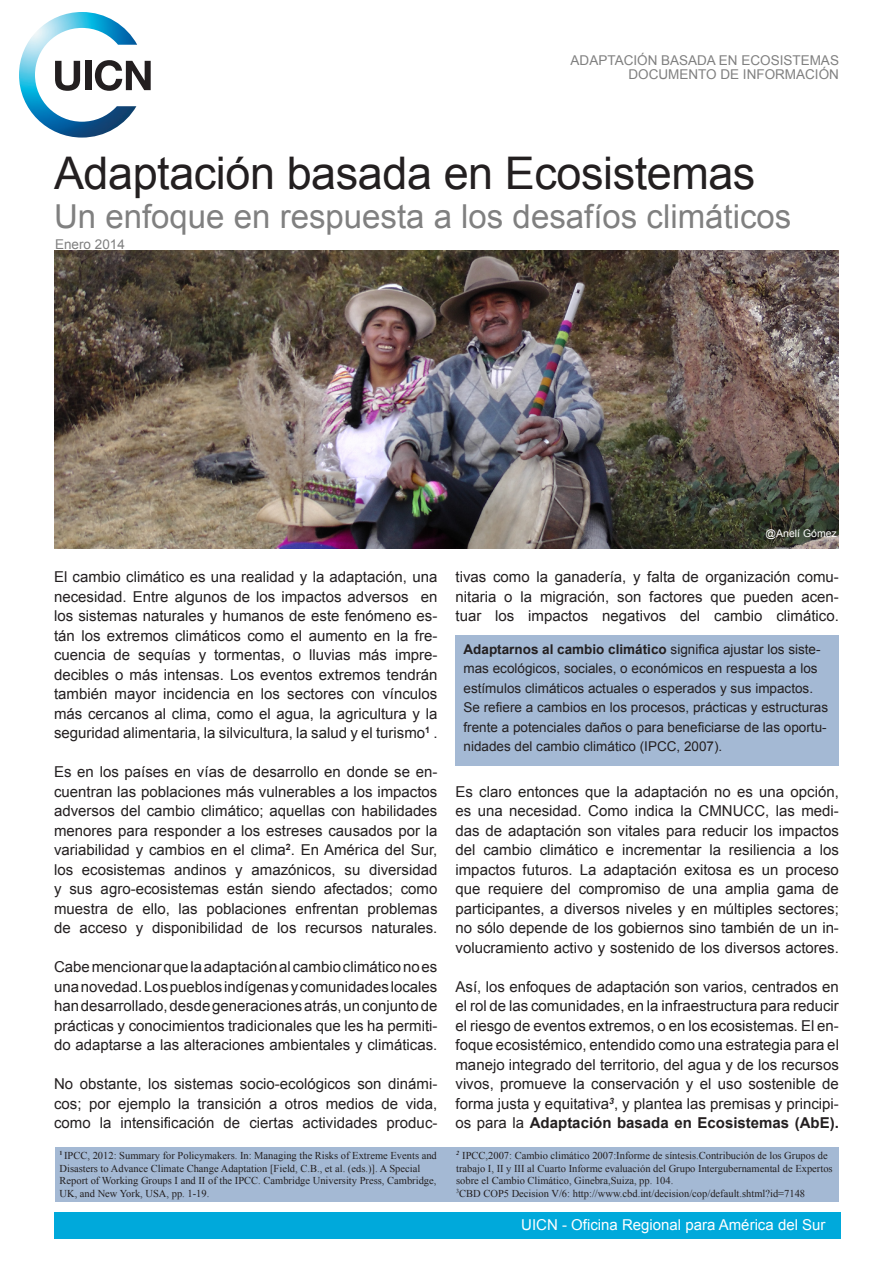
<style>
.page{position:relative;width:893px;height:1263px;background:#fff}
.page>*{position:absolute;margin:0;border:0;box-sizing:border-box;transform-origin:0 0}
.t1{font:45px "Arial";letter-spacing:-.01em;color:#231f20}
.t2{font:33px "Arial";color:#808080}
.t3{font:15px/19.5px "Arial";color:#231f20;text-align:justify}
.t4{font:15px "Arial";color:#fff}
.t5{font:13.5px/19.5px "Arial";color:#231f20}
.t6{font:13.5px "Arial";color:#808080}
.t7{font:10.5px/12.6px "Times New Roman";color:#231f20}
.t8{font:10.5px "Arial";color:#fff}
.s1{font-weight:700}
</style>
<div class="page">
<div style="left:54px;top:1212px;width:787px;height:27px;background:#00a9db"></div>
<img style="left:19px;top:12px;width:118px;height:126px">
<svg style="left:55px;top:61px;width:25px;height:30px"></svg>
<div style="left:85px;top:61px;width:6px;height:29px;background:#231f20"></div>
<svg style="left:95px;top:60px;width:56px;height:31px"></svg>
<img style="left:54px;top:251px;width:785px;height:298px">
<div style="left:55px;top:1147px;width:784px;height:55px;background:#a4b9d4"></div>
<div style="left:455px;top:635px;width:384px;height:131px;background:#a4b9d4"></div>
<p class="t6" style="left:571px;top:52px;width:270px">ADAPTACIÓN BASADA EN ECOSISTEMAS</p>
<p class="t6" style="left:628px;top:65px;width:212px">DOCUMENTO DE INFORMACIÓN</p>
<p class="t1" style="left:54px;top:143px;width:703px">Adaptación basada en Ecosistemas</p>
<p class="t2" style="left:54px;top:195px;width:739px">Un enfoque en respuesta a los desafíos climáticos</p>
<p class="t6" style="left:55px;top:235px;width:71px">Enero 2014</p>
<p class="t3" style="left:54px;top:567px;width:385px">El cambio climático es una realidad y la adaptación, una necesidad. Entre algunos de los impactos adversos en los sistemas naturales y humanos de este fenómeno es&shy;tán los extremos climáticos como el aumento en la fre&shy;cuencia de sequías y tormentas, o lluvias más impre&shy;decibles o más intensas. Los eventos extremos tendrán también mayor incidencia en los sectores con vínculos más cercanos al clima, como el agua, la agricultura y la seguridad alimentaria, la silvicultura, la salud y el turismo<sup>1</sup> .</p>
<p class="t3" style="left:54px;top:762px;width:385px">Es en los países en vías de desarrollo en donde se en&shy;cuentran las poblaciones más vulnerables a los impactos adversos del cambio climático; aquellas con habilidades menores para responder a los estreses causados por la variabilidad y cambios en el clima<sup>2</sup>. En América del Sur, los ecosistemas andinos y amazónicos, su diversidad y sus agro-ecosistemas están siendo afectados; como muestra de ello, las poblaciones enfrentan problemas de acceso y disponibilidad de los recursos naturales.</p>
<p class="t3" style="left:54px;top:957px;width:385px">Cabe mencionar que la adaptación al cambio climático no es una novedad. Los pueblos indígenas y comunidades locales han desarrollado, desde generaciones atrás, un conjunto de prácticas y conocimientos tradicionales que les ha permiti&shy;do adaptarse a las alteraciones ambientales y climáticas.</p>
<p class="t3" style="left:54px;top:1074px;width:385px">No obstante, los sistemas socio-ecológicos son dinámi&shy;cos; por ejemplo la transición a otros medios de vida, como la intensificación de ciertas actividades produc-</p>
<p class="t8" style="left:765px;top:526px;width:73px">@Anelí Gómez</p>
<p class="t3" style="left:455px;top:567px;width:385px">tivas como la ganadería, y falta de organización comu&shy;nitaria o la migración, son factores que pueden acen&shy;tuar los impactos negativos del cambio climático.</p>
<p class="t5" style="left:463px;top:639px;width:366px"><span class="s1">Adaptarnos al cambio climático</span> significa ajustar los siste&shy;mas ecológicos, sociales, o económicos en respuesta a los estímulos climáticos actuales o esperados y sus impactos.<br>Se refiere a cambios en los procesos, prácticas y estructuras frente a potenciales daños o para beneficiarse de las oportu&shy;nidades del cambio climático (IPCC, 2007).</p>
<p class="t3" style="left:455px;top:782px;width:385px">Es claro entonces que la adaptación no es una opción, es una necesidad. Como indica la CMNUCC, las medi&shy;das de adaptación son vitales para reducir los impactos del cambio climático e incrementar la resiliencia a los impactos futuros. La adaptación exitosa es un proceso que requiere del compromiso de una amplia gama de participantes, a diversos niveles y en múltiples sectores; no sólo depende de los gobiernos sino también de un in&shy;volucramiento activo y sostenido de los diversos actores.</p>
<p class="t3" style="left:455px;top:977px;width:385px">Así, los enfoques de adaptación son varios, centrados en el rol de las comunidades, en la infraestructura para reducir el riesgo de eventos extremos, o en los ecosistemas. El en&shy;foque ecosistémico, entendido como una estrategia para el manejo integrado del territorio, del agua y de los recursos vivos, promueve la conservación y el uso sostenible de forma justa y equitativa<sup>3</sup>, y plantea las premisas y principi&shy;os para la <span class="s1">Adaptación basada en Ecosistemas (AbE).</span></p>
<p class="t7" style="left:60px;top:1149px;width:379px"><sup>1</sup> IPCC, 2012: Summary for Policymakers. In: Managing the Risks of Extreme Events and Disasters to Advance Climate Change Adaptation [Field, C.B., et al. (eds.)]. A Special Report of Working Groups I and II of the IPCC. Cambridge University Press, Cambridge, UK, and New York, USA, pp. 1-19.</p>
<p class="t7" style="left:456px;top:1149px;width:378px"><sup>2</sup> IPCC,2007: Cambio climático 2007:Informe de síntesis.Contribución de los Grupos de trabajo I, II y III al Cuarto Informe evaluación del Grupo Intergubernamental de Expertos sobre el Cambio Climático, Ginebra,Suiza, pp. 104.</p>
<p class="t7" style="left:456px;top:1187px;width:351px"><sup>3</sup>CBD COP5 Decision V/6: http://www.cbd.int/decision/cop/default.shtml?id=7148</p>
<p class="t4" style="left:521px;top:1215px;width:306px">UICN - Oficina Regional para América del Sur</p>
</div>
